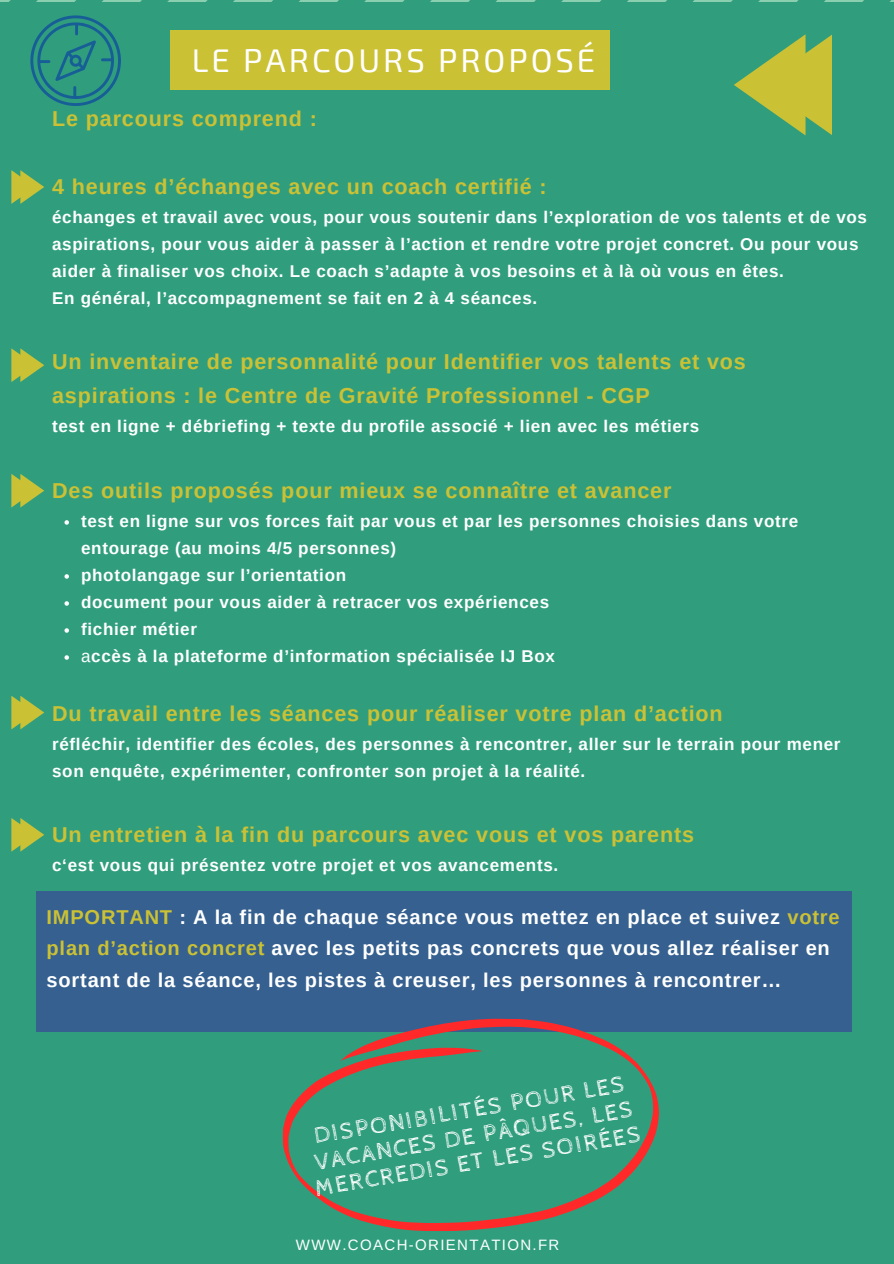
<style>
.page{position:relative;width:894px;height:1264px;background:#fff}
.page>*{position:absolute;margin:0;border:0;box-sizing:border-box;transform-origin:0 0}
.t1{font:32.7px "Exo 2";letter-spacing:.09em;color:#fff}
.t2{font:23.25px/26px "Cabin Sketch";color:#fff;text-align:center}
.t3{font:700 21.6px/33.8px "Arimo";letter-spacing:.04em;color:#cbc135}
.t4{font:700 20.1px/31.5px "Arimo";letter-spacing:.04em;color:#fff}
.t5{font:700 17.1px/27px "Arimo";letter-spacing:.04em;color:#fff}
.t6{font:15px "Arimo";letter-spacing:.09em;color:#fff}
.s1{font-weight:400}
.s2{color:#cbc135}
</style>
<div class="page">
<div style="left:0;top:0;width:893px;height:1263px;background:#309e7d"></div>
<div style="left:170px;top:31px;width:440px;height:58px;background:#cbc135"></div>
<svg style="left:734px;top:34px;width:97px;height:101px"></svg>
<svg style="left:0;top:0;width:893px;height:1px"></svg>
<div style="left:36px;top:891px;width:815px;height:140px;background:#35608f"></div>
<svg style="left:64px;top:520px;width:5px;height:4px"></svg>
<svg style="left:64px;top:574px;width:5px;height:4px"></svg>
<svg style="left:64px;top:601px;width:5px;height:4px"></svg>
<svg style="left:64px;top:628px;width:5px;height:4px"></svg>
<svg style="left:64px;top:655px;width:5px;height:4px"></svg>
<svg style="left:12px;top:170px;width:32px;height:34px"></svg>
<svg style="left:12px;top:348px;width:32px;height:34px"></svg>
<svg style="left:12px;top:696px;width:32px;height:33px"></svg>
<svg style="left:30px;top:15px;width:90px;height:90px"></svg>
<svg style="left:12px;top:474px;width:32px;height:33px"></svg>
<svg style="left:12px;top:818px;width:32px;height:33px"></svg>
<svg style="left:280px;top:1018px;width:381px;height:213px"></svg>
<p class="t1" style="left:192px;top:40px;width:405px">LE PARCOURS PROPOSÉ</p>
<p class="t3" style="left:52px;top:102px;width:266px">Le parcours comprend :</p>
<p class="t3" style="left:52px;top:169px;width:496px">4 heures d’échanges avec un coach certifié :</p>
<p class="t5" style="left:52px;top:204px;width:816px">échanges et travail avec vous, pour vous soutenir dans l’exploration de vos talents et de vos aspirations, pour vous aider à passer à l’action et rendre votre projet concret. Ou pour vous aider à finaliser vos choix. Le coach s’adapte à vos besoins et à là où vous en êtes.<br>En général, l’accompagnement se fait en 2 à 4 séances.</p>
<p class="t3" style="left:52px;top:345px;width:695px">Un inventaire de personnalité pour Identifier vos talents et vos aspirations : le Centre de Gravité Professionnel - CGP</p>
<p class="t5" style="left:52px;top:413px;width:648px">test en ligne + débriefing + texte du profile associé + lien avec les métiers</p>
<p class="t3" style="left:52px;top:473px;width:620px">Des outils proposés pour mieux se connaître et avancer</p>
<h1 class="t5" style="left:81px;top:507px;width:718px">test en ligne sur vos forces fait par vous et par les personnes choisies dans votre entourage (au moins 4/5 personnes)</h1>
<h3 class="t5" style="left:81px;top:561px;width:266px">photolangage sur l’orientation</h3>
<h5 class="t5" style="left:81px;top:588px;width:469px">document pour vous aider à retracer vos expériences</h5>
<h3 class="t5" style="left:81px;top:615px;width:117px">fichier métier</h3>
<h3 class="t5" style="left:81px;top:642px;width:475px"><span class="s1">a</span>ccès à la plateforme d’information spécialisée IJ Box</h3>
<p class="t3" style="left:52px;top:696px;width:672px">Du travail entre les séances pour réaliser votre plan d’action</p>
<p class="t5" style="left:52px;top:730px;width:789px">réfléchir, identifier des écoles, des personnes à rencontrer, aller sur le terrain pour mener son enquête, expérimenter, confronter son projet à la réalité.</p>
<p class="t3" style="left:52px;top:817px;width:643px">Un entretien à la fin du parcours avec vous et vos parents</p>
<p class="t5" style="left:52px;top:852px;width:507px">c‘est vous qui présentez votre projet et vos avancements.</p>
<p class="t4" style="left:47px;top:901px;width:794px"><span class="s2">IMPORTANT</span> : A la fin de chaque séance vous mettez en place et suivez <span class="s2">votre plan d’action concret</span> avec les petits pas concrets que vous allez réaliser en sortant de la séance, les pistes à creuser, les personnes à rencontrer…</p>
<h5 class="t2" style="left:304px;top:1126px;width:330px;rotate:-10deg">DISPONIBILITÉS POUR LES<br>VACANCES DE PÂQUES, LES<br>MERCREDIS ET LES SOIRÉES</h5>
<p class="t6" style="left:296px;top:1236px;width:265px">WWW.COACH-ORIENTATION.FR</p>
</div>
